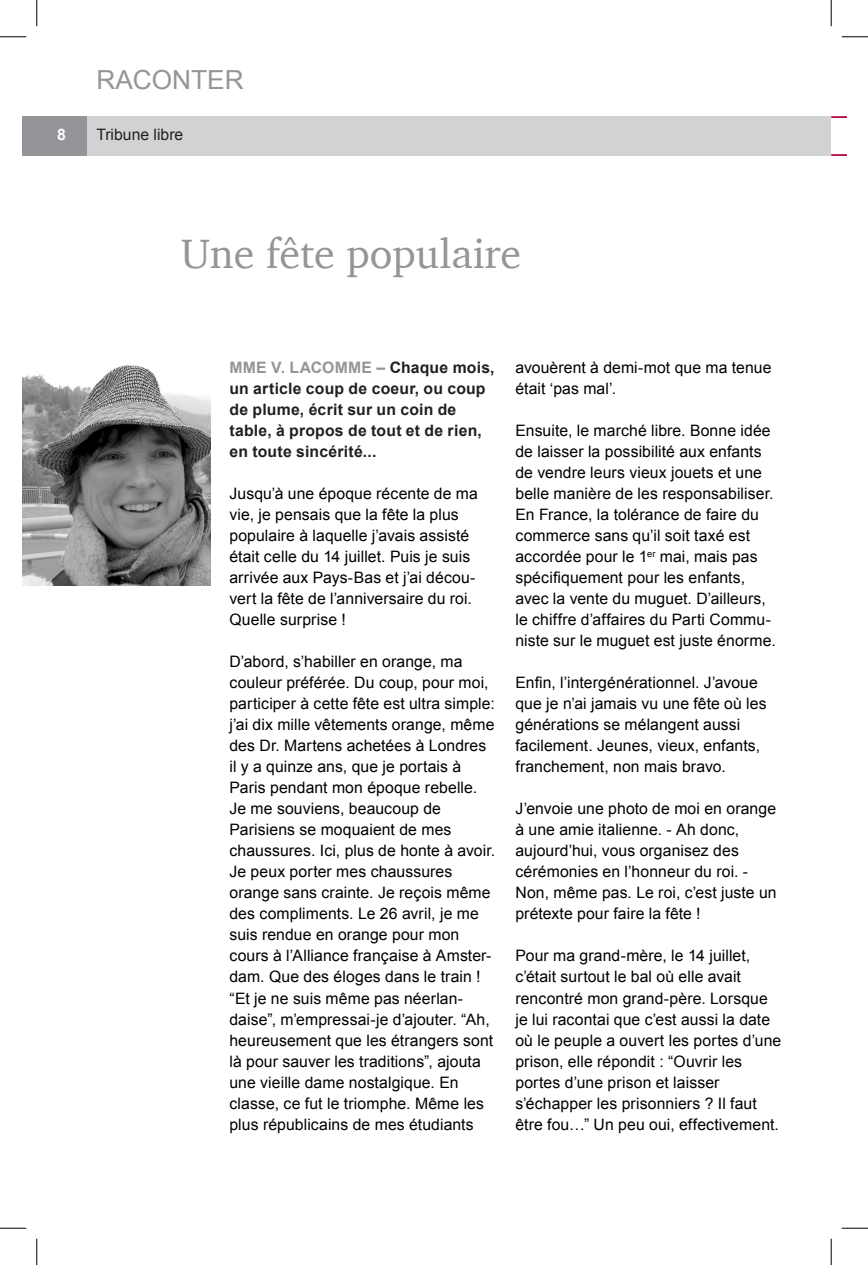
<style>
.page{position:relative;width:868px;height:1265px;background:#fff}
.page>*{position:absolute;margin:0;border:0;box-sizing:border-box;transform-origin:0 0}
.t1{font:42px "Charter";color:#939598}
.HAUT_DE_PAGE_Titre{font:26.25px "Arial";color:#939598}
.ARTICLE_Texte{font:15.75px/21px "Arial";letter-spacing:.005em;color:#000}
.ARTICLE_Chapeau{font:700 15.75px/21px "Arial";letter-spacing:.015em;color:#231f20}
.HAUT_DE_PAGE_Sous-ti{font:15.75px "Arial";color:#231f20}
.HAUT_DE_PAGE_Numéro{font:700 15.75px "Arial";color:#fff}
.s1{color:#939598}
</style>
<div class="page">
<div style="left:37px;top:116px;width:793px;height:40px;background:#d1d2d4"></div>
<div style="left:22px;top:116px;width:64px;height:40px;background:#939598"></div>
<svg style="left:830px;top:116px;width:15px;height:2px"></svg>
<svg style="left:830px;top:154px;width:15px;height:2px"></svg>
<img style="left:22px;top:365px;width:188px;height:220px">
<svg style="left:0;top:36px;width:26px;height:1px"></svg>
<svg style="left:841px;top:36px;width:26px;height:1px"></svg>
<svg style="left:0;top:1227px;width:26px;height:1px"></svg>
<svg style="left:841px;top:1227px;width:26px;height:1px"></svg>
<svg style="left:36px;top:0;width:1px;height:26px"></svg>
<svg style="left:36px;top:1238px;width:1px;height:26px"></svg>
<svg style="left:830px;top:0;width:1px;height:26px"></svg>
<svg style="left:830px;top:1238px;width:1px;height:26px"></svg>
<p class="HAUT_DE_PAGE_Titre" style="left:96px;top:63px;width:149px">RACONTER</p>
<p class="HAUT_DE_PAGE_Numéro" style="left:57px;top:124px;width:10px">8</p>
<p class="HAUT_DE_PAGE_Sous-ti" style="left:96px;top:124px;width:88px">Tribune libre</p>
<p class="t1" style="left:181px;top:217px;width:342px">Une fête populaire</p>
<p class="ARTICLE_Chapeau" style="left:229px;top:357px;width:266px"><span class="s1">MME V. LACOMME –</span> Chaque mois, un article coup de coeur, ou coup de plume, écrit sur un coin de table, à propos de tout et de rien, en toute sincérité...</p>
<p class="ARTICLE_Texte" style="left:229px;top:483px;width:250px">Jusqu’à une époque récente de ma vie, je pensais que la fête la plus populaire à laquelle j’avais assisté était celle du 14 juillet. Puis je suis arrivée aux Pays-Bas et j’ai décou&shy;vert la fête de l’anniversaire du roi.<br>Quelle surprise !</p>
<p class="ARTICLE_Texte" style="left:229px;top:651px;width:267px">D’abord, s’habiller en orange, ma couleur préférée. Du coup, pour moi, participer à cette fête est ultra simple: j’ai dix mille vêtements orange, même des Dr. Martens achetées à Londres il y a quinze ans, que je portais à Paris pendant mon époque rebelle.<br>Je me souviens, beaucoup de Parisiens se moquaient de mes chaussures. Ici, plus de honte à avoir.<br>Je peux porter mes chaussures orange sans crainte. Je reçois même des compliments. Le 26 avril, je me suis rendue en orange pour mon cours à l’Alliance française à Amster&shy;dam. Que des éloges dans le train ! “Et je ne suis même pas néerlan&shy;daise”, m’empressai-je d’ajouter. “Ah, heureusement que les étrangers sont là pour sauver les traditions”, ajouta une vieille dame nostalgique. En classe, ce fut le triomphe. Même les plus républicains de mes étudiants</p>
<p class="ARTICLE_Texte" style="left:515px;top:357px;width:257px">avouèrent à demi-mot que ma tenue était ‘pas mal’.</p>
<p class="ARTICLE_Texte" style="left:515px;top:420px;width:262px">Ensuite, le marché libre. Bonne idée de laisser la possibilité aux enfants de vendre leurs vieux jouets et une belle manière de les responsabiliser.<br>En France, la tolérance de faire du commerce sans qu’il soit taxé est accordée pour le 1<sup>er</sup> mai, mais pas spécifiquement pour les enfants, avec la vente du muguet. D’ailleurs, le chiffre d’affaires du Parti Commu&shy;niste sur le muguet est juste énorme.</p>
<p class="ARTICLE_Texte" style="left:515px;top:672px;width:253px">Enfin, l’intergénérationnel. J’avoue que je n’ai jamais vu une fête où les générations se mélangent aussi facilement. Jeunes, vieux, enfants, franchement, non mais bravo.</p>
<p class="ARTICLE_Texte" style="left:515px;top:798px;width:262px">J’envoie une photo de moi en orange à une amie italienne. - Ah donc, aujourd’hui, vous organisez des cérémonies en l’honneur du roi. -<br>Non, même pas. Le roi, c’est juste un prétexte pour faire la fête !</p>
<p class="ARTICLE_Texte" style="left:515px;top:945px;width:267px">Pour ma grand-mère, le 14 juillet, c’était surtout le bal où elle avait rencontré mon grand-père. Lorsque je lui racontai que c’est aussi la date où le peuple a ouvert les portes d’une prison, elle répondit : “Ouvrir les portes d’une prison et laisser s’échapper les prisonniers ? Il faut être fou…” Un peu oui, effectivement.</p>
</div>
